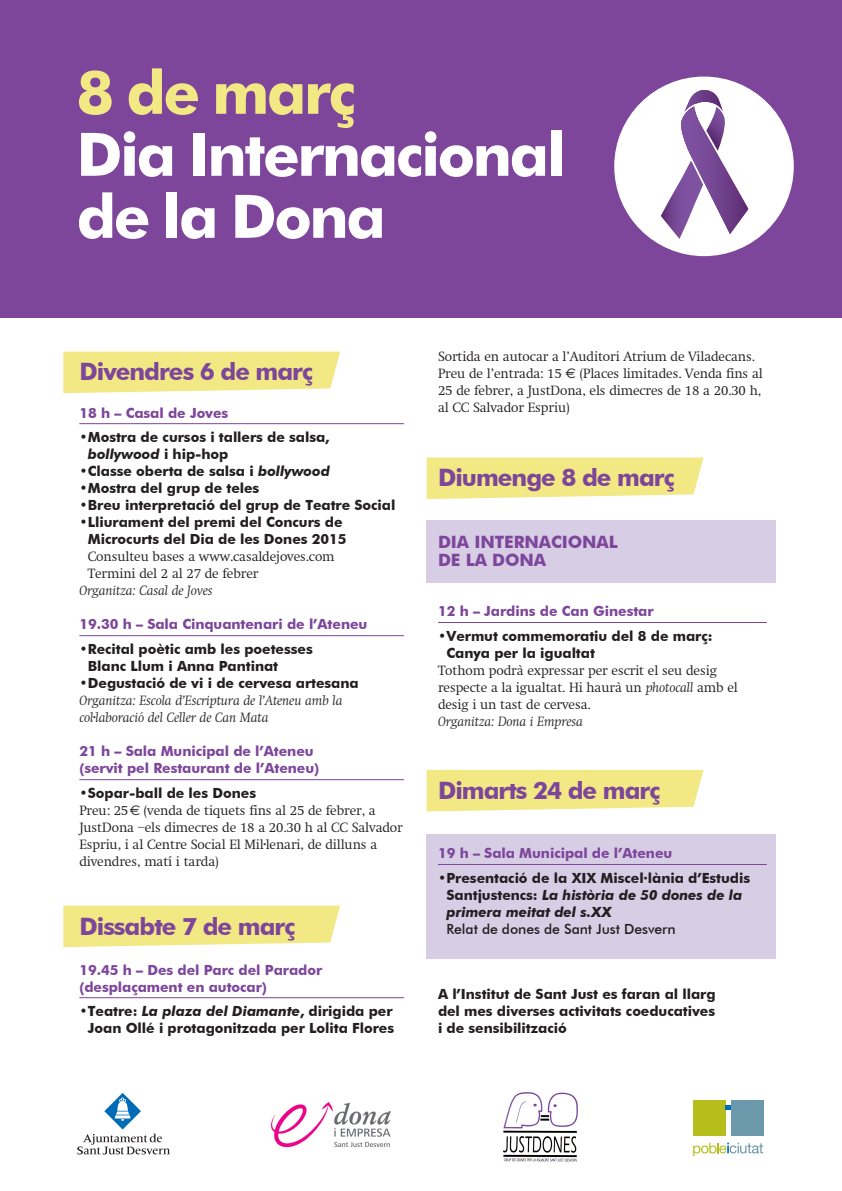
<style>
.page{position:relative;width:842px;height:1191px;background:#fff}
.page>*{position:absolute;margin:0;border:0;box-sizing:border-box;transform-origin:0 0}
.t1{font:700 60px/62px "Futura BT";letter-spacing:-.04em;color:#fff}
.t2{font:700 60px "Futura BT";letter-spacing:-.04em;color:#f2e884}
.t3{font:700 24px "Futura BT";letter-spacing:-.04em;color:#7d469b}
.t4{font:700 17px/18px "Futura BT";letter-spacing:-.005em;color:#7d469b}
.t5{font:700 14px/17px "Futura BT";letter-spacing:-.005em;color:#231f20}
.t6{font:14px/17px "Swift";letter-spacing:-.005em;color:#231f20}
.t7{font:700 14px/17px "Futura BT";letter-spacing:-.005em;color:#7d469b}
.t8{font:italic 14px/17px "Swift";letter-spacing:-.005em;color:#231f20}
.t9{font:500 14px "Futura BT";letter-spacing:-.005em;color:#231f20}
.s1{font-style:italic}
.s2{font-family:"Euro Sans"}
</style>
<div class="page">
<div style="left:427px;top:520px;width:349px;height:63px;background:#d7cde5"></div>
<div style="left:427px;top:834px;width:349px;height:124px;background:#d7cde5"></div>
<svg style="left:63px;top:351px;width:277px;height:42px;background:#f3e98e"></svg>
<svg style="left:63px;top:905px;width:277px;height:42px;background:#f3e98e"></svg>
<svg style="left:427px;top:457px;width:276px;height:42px;background:#f3e98d"></svg>
<svg style="left:427px;top:770px;width:276px;height:41px;background:#f2e98b"></svg>
<div style="left:0;top:0;width:842px;height:317px;background:#7d469b"></div>
<svg style="left:693px;top:1142px;width:70px;height:14px"></svg>
<div style="left:693px;top:1099px;width:32px;height:36px;background:#b6be1b"></div>
<svg style="left:725px;top:1105px;width:6px;height:4px"></svg>
<div style="left:731px;top:1099px;width:32px;height:36px;background:#6c98ac"></div>
<svg style="left:77px;top:1093px;width:93px;height:61px"></svg>
<img style="left:271px;top:1102px;width:120px;height:46px">
<img style="left:503px;top:1092px;width:75px;height:70px">
<hr style="left:79px;top:423px;width:325px;height:1px;background:#7d469b">
<hr style="left:79px;top:635px;width:325px;height:1px;background:#7d469b">
<hr style="left:79px;top:779px;width:325px;height:1px;background:#7d469b">
<hr style="left:79px;top:997px;width:325px;height:1px;background:#7d469b">
<div style="left:614px;top:77px;width:180px;height:179px;background:#fff;border-radius:50%"></div>
<svg style="left:661px;top:90px;width:87px;height:149px"></svg>
<hr style="left:438px;top:622px;width:329px;height:1px;background:#7d469b">
<hr style="left:438px;top:864px;width:329px;height:1px;background:#7d469b">
<h1 class="t2" style="left:77px;top:56px;width:281px">8 de març</h1>
<h1 class="t1" style="left:77px;top:123px;width:490px">Dia Internacional de la Dona</h1>
<h2 class="t3" style="left:79px;top:357px;width:235px">Divendres 6 de març</h2>
<p class="t7" style="left:79px;top:404px;width:151px">18 h – Casal de Joves</p>
<p class="t5" style="left:88px;top:429px;width:243px;text-indent:-8px">•Mostra de cursos i tallers de salsa, <span class="s1">bollywood</span> i hip-hop</p>
<p class="t5" style="left:79px;top:463px;width:252px">•Classe oberta de salsa i <span class="s1">bollywood</span></p>
<p class="t5" style="left:79px;top:480px;width:182px">•Mostra del grup de teles</p>
<p class="t5" style="left:79px;top:497px;width:318px">•Breu interpretació del grup de Teatre Social</p>
<p class="t5" style="left:79px;top:514px;width:269px;text-align:right">•Lliurament del premi del Concurs de<br>Microcurts del Dia de les Dones 2015</p>
<p class="t6" style="left:88px;top:549px;width:248px">Consulteu bases a www.casaldejoves.com<br>Termini del 2 al 27 de febrer</p>
<p class="t8" style="left:79px;top:583px;width:135px">Organitza: Casal de Joves</p>
<p class="t7" style="left:79px;top:616px;width:289px">19.30 h – Sala Cinquantenari de l’Ateneu</p>
<p class="t5" style="left:88px;top:641px;width:226px;text-indent:-8px">•Recital poètic amb les poetesses<br>Blanc Llum i Anna Pantinat</p>
<p class="t5" style="left:79px;top:675px;width:281px">•Degustació de vi i de cervesa artesana</p>
<p class="t8" style="left:79px;top:693px;width:265px">Organitza: Escola d’Escriptura de l’Ateneu amb la col·laboració del Celler de Can Mata</p>
<p class="t7" style="left:79px;top:743px;width:241px">21 h – Sala Municipal de l’Ateneu (servit pel Restaurant de l’Ateneu)</p>
<p class="t5" style="left:79px;top:785px;width:178px">•Sopar-ball de les Dones</p>
<p class="t6" style="left:79px;top:803px;width:325px">Preu: 25 <span class="s2">e</span> (venda de tiquets fins al 25 de febrer, a JustDona –els dimecres de 18 a 20.30 h al CC Salvador Espriu, i al Centre Social El Mil·lenari, de dilluns a divendres, matí i tarda)</p>
<h2 class="t3" style="left:79px;top:911px;width:218px">Dissabte 7 de març</h2>
<p class="t7" style="left:79px;top:961px;width:244px">19.45 h – Des del Parc del Parador (desplaçament en autocar)</p>
<p class="t5" style="left:79px;top:1003px;width:316px;text-align:right">•Teatre: <span class="s1">La plaza del Diamante</span>, dirigida per<br>Joan Ollé i protagonitzada per Lolita Flores</p>
<p class="t6" style="left:438px;top:349px;width:326px">Sortida en autocar a l’Auditori Atrium de Viladecans.<br>Preu de l’entrada: 15 <span class="s2">e</span> (Places limitades. Venda fins al 25 de febrer, a JustDona, els dimecres de 18 a 20.30 h, al CC Salvador Espriu)</p>
<h2 class="t3" style="left:438px;top:463px;width:238px">Diumenge 8 de març</h2>
<p class="t4" style="left:438px;top:533px;width:181px">DIA INTERNACIONAL<br>DE LA DONA</p>
<p class="t7" style="left:438px;top:603px;width:217px">12 h – Jardins de Can Ginestar</p>
<p class="t5" style="left:446px;top:627px;width:268px;text-indent:-8px">•Vermut commemoratiu del 8 de març:<br>Canya per la igualtat</p>
<p class="t6" style="left:438px;top:663px;width:301px">Tothom podrà expressar per escrit el seu desig respecte a la igualtat. Hi haurà un <span class="s1">photocall</span> amb el desig i un tast de cervesa.</p>
<p class="t8" style="left:438px;top:714px;width:146px">Organitza: Dona i Empresa</p>
<h2 class="t3" style="left:438px;top:775px;width:224px">Dimarts 24 de març</h2>
<p class="t7" style="left:438px;top:844px;width:236px">19 h – Sala Municipal de l’Ateneu</p>
<p class="t5" style="left:446px;top:869px;width:305px;text-indent:-8px">•Presentació de la XIX Miscel·lània d’Estudis<br>Santjustencs: <span class="s1">La història de 50 dones de la primera meitat del s.XX</span></p>
<p class="t9" style="left:446px;top:920px;width:231px">Relat de dones de Sant Just Desvern</p>
<p class="t5" style="left:438px;top:985px;width:279px;text-align:justify">A l’Institut de Sant Just es faran al llarg del mes diverses activitats coeducatives i de sensibilització</p>
</div>
